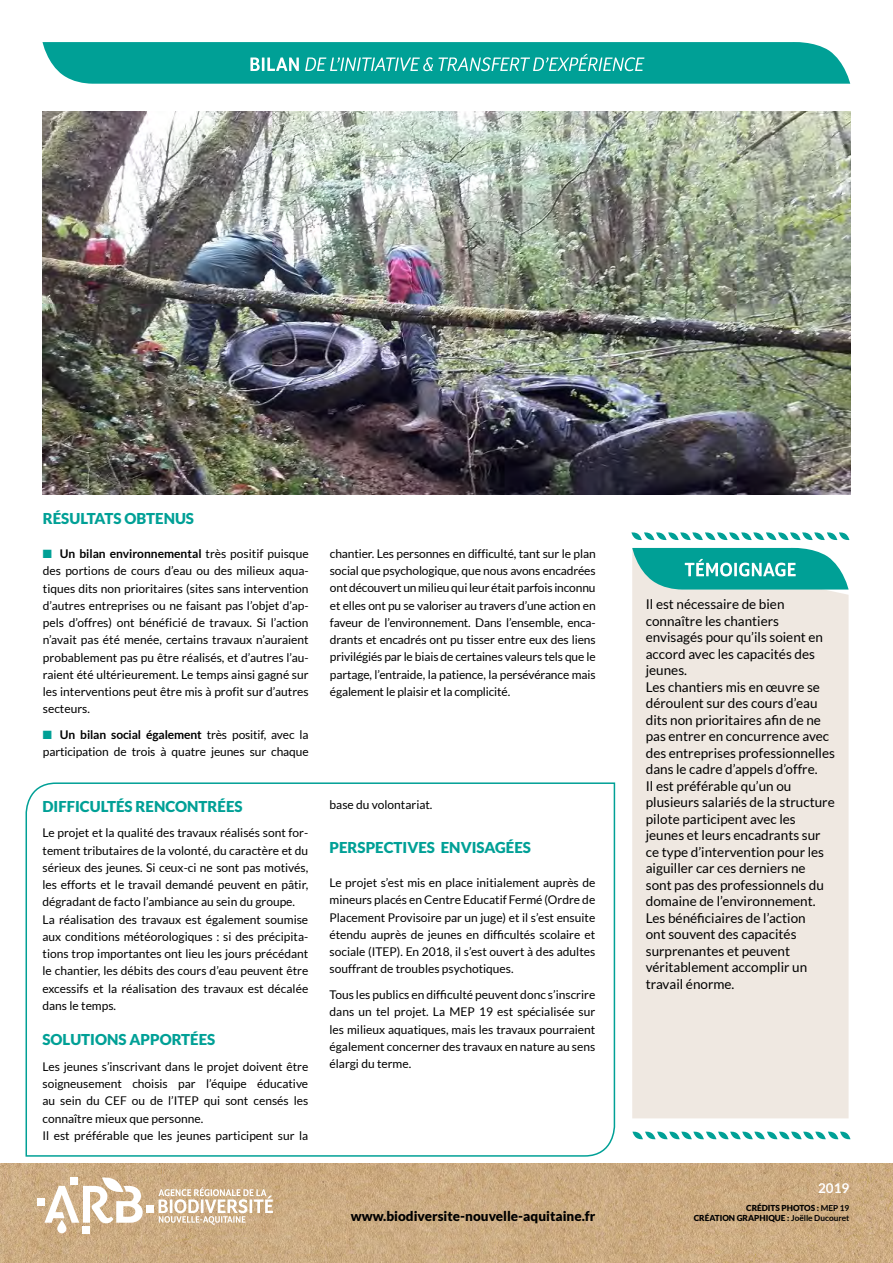
<style>
.page{position:relative;width:893px;height:1263px;background:#fff}
.page>*{position:absolute;margin:0;border:0;box-sizing:border-box;transform-origin:0 0}
.t1{font:900 15px "Lato";color:#00a096}
.t2{font:13.5px/16.5px "Lato";color:#000}
.t3{font:900 13.5px "Lato";color:#000}
.t4{font:700 13.5px "Lato";color:#fff}
.t5{font:12px/17.2px "Lato";color:#000;text-align:justify}
.t6{font:900 8.25px/9.9px "Lato";color:#000;text-align:right}
.s1{color:#00a096}
.s2{font-weight:700}
</style>
<div class="page">
<div style="left:632px;top:590px;width:217px;height:528px;background:#efe8e1"></div>
<img style="left:0;top:1163px;width:893px;height:100px">
<div style="left:83px;top:1226px;width:7px;height:7px;background:#fff"></div>
<div style="left:57px;top:1220px;width:9px;height:13px;background:#fff;border-radius:5px"></div>
<div style="left:37px;top:1198px;width:7px;height:7px;background:#fff"></div>
<div style="left:146px;top:1205px;width:7px;height:7px;background:#fff"></div>
<svg style="left:44px;top:1177px;width:99px;height:46px"></svg>
<svg style="left:159px;top:1187px;width:114px;height:38px"></svg>
<svg style="left:25px;top:782px;width:591px;height:375px"></svg>
<img style="left:43px;top:112px;width:807px;height:383px">
<svg style="left:43px;top:42px;width:807px;height:42px;background:#16a89f"></svg>
<svg style="left:632px;top:547px;width:217px;height:43px;background:#38b3ab"></svg>
<svg style="left:632px;top:1131px;width:218px;height:9px"></svg>
<svg style="left:631px;top:532px;width:218px;height:9px"></svg>
<p class="t1" style="left:43px;top:509px;width:151px">RÉSULTATS OBTENUS</p>
<p class="t5" style="left:43px;top:545px;width:267px"><span class="s1">■</span> <span class="s2">Un bilan environnemental</span> très positif puisque des portions de cours d’eau ou des milieux aqua&shy;tiques dits non prioritaires (sites sans intervention d’autres entreprises ou ne faisant pas l’objet d’ap&shy;pels d’offres) ont bénéficié de travaux. Si l’action n’avait pas été menée, certains travaux n’auraient probablement pas pu être réalisés, et d’autres l’au&shy;raient été ultérieurement. Le temps ainsi gagné sur les interventions peut être mis à profit sur d’autres secteurs.</p>
<p class="t5" style="left:43px;top:726px;width:267px"><span class="s1">■</span> <span class="s2">Un bilan social également</span> très positif, avec la participation de trois à quatre jeunes sur chaque</p>
<p class="t1" style="left:43px;top:797px;width:200px">DIFFICULTÉS RENCONTRÉES</p>
<p class="t5" style="left:43px;top:824px;width:267px;text-align:left">Le projet et la qualité des travaux réalisés sont for&shy;tement tributaires de la volonté, du caractère et du sérieux des jeunes. Si ceux-ci ne sont pas motivés, les efforts et le travail demandé peuvent en pâtir, dégradant de facto l’ambiance au sein du groupe.<br>La réalisation des travaux est également soumise aux conditions météorologiques : si des précipita&shy;tions trop importantes ont lieu les jours précédant le chantier, les débits des cours d’eau peuvent être excessifs et la réalisation des travaux est décalée dans le temps.</p>
<p class="t1" style="left:43px;top:1031px;width:173px">SOLUTIONS APPORTÉES</p>
<p class="t5" style="left:43px;top:1058px;width:267px;text-align:left">Les jeunes s’inscrivant dans le projet doivent être soigneusement choisis par l’équipe éducative au sein du CEF ou de l’ITEP qui sont censés les connaître mieux que personne.<br>Il est préférable que les jeunes participent sur la</p>
<p class="t5" style="left:330px;top:545px;width:267px">chantier. Les personnes en difficulté, tant sur le plan social que psychologique, que nous avons encadrées ont découvert un milieu qui leur était parfois inconnu et elles ont pu se valoriser au travers d’une action en faveur de l’environnement. Dans l’ensemble, enca&shy;drants et encadrés ont pu tisser entre eux des liens privilégiés par le biais de certaines valeurs tels que le partage, l’entraide, la patience, la persévérance mais également le plaisir et la complicité.</p>
<p class="t5" style="left:330px;top:796px;width:104px">base du volontariat.</p>
<p class="t1" style="left:330px;top:839px;width:201px">PERSPECTIVES ENVISAGÉES</p>
<p class="t5" style="left:330px;top:874px;width:267px">Le projet s’est mis en place initialement auprès de mineurs placés en Centre Educatif Fermé (Ordre de Placement Provisoire par un juge) et il s’est ensuite étendu auprès de jeunes en difficultés scolaire et sociale (ITEP). En 2018, il s’est ouvert à des adultes souffrant de troubles psychotiques.</p>
<p class="t5" style="left:330px;top:986px;width:267px">Tous les publics en difficulté peuvent donc s’inscrire dans un tel projet. La MEP 19 est spécialisée sur les milieux aquatiques, mais les travaux pourraient également concerner des travaux en nature au sens élargi du terme.</p>
<p class="t3" style="left:351px;top:1208px;width:246px">WWW.BIODIVERSITE-NOUVELLE-AQUITAINE.FR</p>
<p class="t2" style="left:646px;top:596px;width:191px">Il est nécessaire de bien connaître les chantiers envisagés pour qu’ils soient en accord avec les capacités des jeunes.<br>Les chantiers mis en œuvre se déroulent sur des cours d’eau dits non prioritaires afin de ne pas entrer en concurrence avec des entreprises professionnelles dans le cadre d’appels d’offre.<br>Il est préférable qu’un ou plusieurs salariés de la structure pilote participent avec les jeunes et leurs encadrants sur ce type d’intervention pour les aiguiller car ces derniers ne<br>sont pas des professionnels du domaine de l’environnement.<br>Les bénéficiaires de l’action<br>ont souvent des capacités surprenantes et peuvent véritablement accomplir un travail énorme.</p>
<p class="t4" style="left:818px;top:1180px;width:33px">2019</p>
<p class="t6" style="left:694px;top:1203px;width:157px">CRÉDITS PHOTOS : <span class="s2">MEP 19<br></span>CRÉATION GRAPHIQUE : <span class="s2">Joëlle Ducouret</span></p>
</div>
